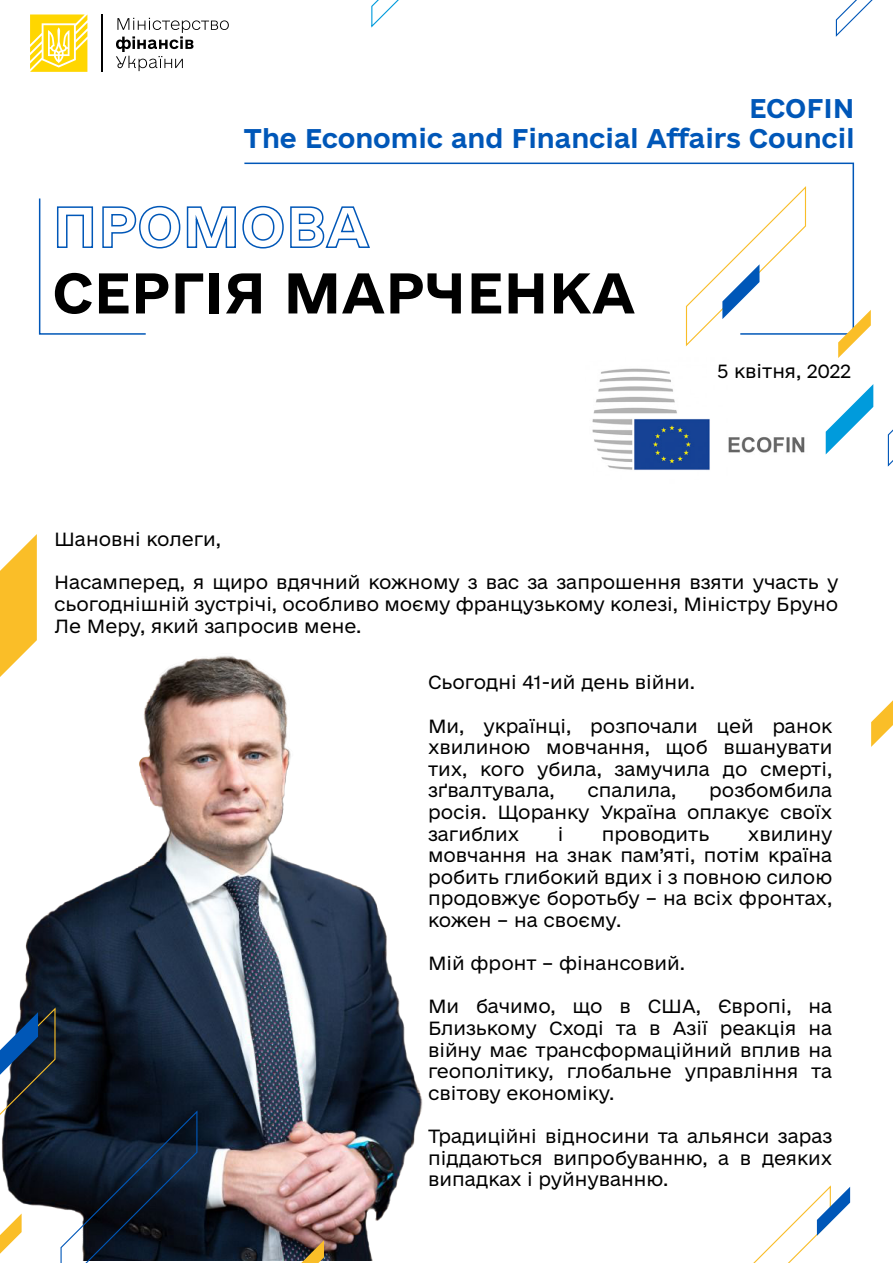
<style>
.page{position:relative;width:893px;height:1263px;background:#fff}
.page>*{position:absolute;margin:0;border:0;box-sizing:border-box;transform-origin:0 0}
.t1{font:54px "e Ukraine Bold";color:#000}
.t2{font:25.5px/30.6px "e Ukraine Bold";color:#0057b8;text-align:right}
.t3{font:18px/21.6px "e Ukraine Light";color:#000;text-align:justify}
</style>
<div class="page">
<img style="left:19px;top:656px;width:404px;height:605px">
<img style="left:592px;top:368px;width:234px;height:102px">
<svg style="left:0;top:534px;width:37px;height:143px"></svg>
<svg style="left:244px;top:162px;width:611px;height:173px"></svg>
<svg style="left:371px;top:0;width:28px;height:28px"></svg>
<svg style="left:871px;top:700px;width:22px;height:47px"></svg>
<svg style="left:887px;top:429px;width:6px;height:38px"></svg>
<svg style="left:301px;top:1240px;width:23px;height:23px"></svg>
<svg style="left:685px;top:185px;width:122px;height:162px"></svg>
<svg style="left:838px;top:310px;width:33px;height:48px"></svg>
<svg style="left:826px;top:384px;width:47px;height:70px"></svg>
<svg style="left:835px;top:0;width:38px;height:37px"></svg>
<svg style="left:0;top:1006px;width:198px;height:257px;background:#2e3845"></svg>
<svg style="left:753px;top:1185px;width:97px;height:78px"></svg>
<svg style="left:30px;top:14px;width:57px;height:58px;background:#ffe042"></svg>
<hr style="left:102px;top:14px;width:1px;height:58px;background:#000">
<svg style="left:116px;top:18px;width:113px;height:53px"></svg>
<svg style="left:38px;top:197px;width:333px;height:138px"></svg>
<h2 class="t2" style="left:244px;top:94px;width:612px">ECOFIN<br>The Economic and Financial Affairs Council</h2>
<h1 class="t1" style="left:52px;top:260px;width:584px">СЕРГІЯ МАРЧЕНКА</h1>
<p class="t3" style="left:717px;top:362px;width:135px">5 квітня, 2022</p>
<p class="t3" style="left:54px;top:529px;width:169px">Шановні колеги,</p>
<p class="t3" style="left:54px;top:573px;width:786px">Насамперед, я щиро вдячний кожному з вас за запрошення взяти участь у сьогоднішній зустрічі, особливо моєму французькому колезі, Міністру Бруно Ле Меру, який запросив мене.</p>
<p class="t3" style="left:428px;top:672px;width:268px">Сьогодні 41-ий день війни.</p>
<p class="t3" style="left:428px;top:716px;width:406px">Ми, українці, розпочали цей ранок хвилиною мовчання, щоб вшанувати тих, кого убила, замучила до смерті, зґвалтувала,</p>
<p class="t3" style="left:428px;top:780px;width:406px;text-indent:281px">розбомбила росія. Щоранку Україна оплакує своїх загиблих</p>
<p class="t3" style="left:587px;top:780px;width:91px">спалила,</p>
<p class="t3" style="left:558px;top:824px;width:7px">і</p>
<p class="t3" style="left:602px;top:824px;width:109px">проводить</p>
<p class="t3" style="left:428px;top:824px;width:406px;text-indent:320px">хвилину мовчання на знак пам’яті, потім країна робить глибокий вдих і з повною силою продовжує боротьбу – на всіх фронтах, кожен – на своєму.</p>
<p class="t3" style="left:428px;top:953px;width:258px">Мій фронт – фінансовий.</p>
<p class="t3" style="left:428px;top:996px;width:406px">Ми бачимо, що в США, Європі, на Близькому Сході та в Азії реакція на війну має трансформаційний вплив на геополітику, глобальне управління та світову економіку.</p>
<p class="t3" style="left:428px;top:1126px;width:406px">Традиційні відносини та альянси зараз піддаються випробуванню, а в деяких випадках і руйнуванню.</p>
</div>
